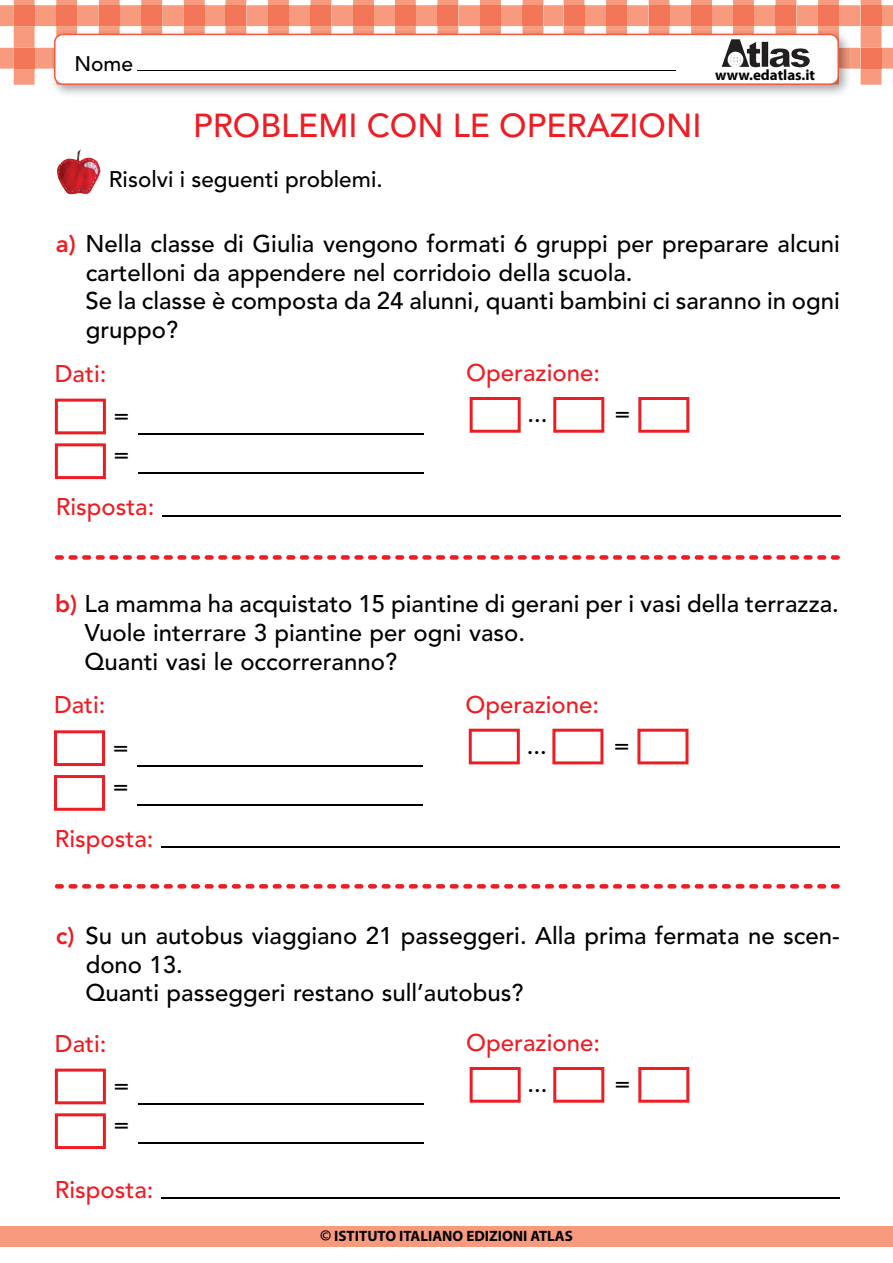
<style>
.page{position:relative;width:893px;height:1263px;background:#fff}
.page>*{position:absolute;margin:0;border:0;box-sizing:border-box;transform-origin:0 0}
.t1{font:500 33px "Avenir";color:#ed1d24}
.t2{font:500 24px/28.8px "Avenir";color:#000}
.t3{font:500 24px "Avenir";color:#ed1d24}
.t4{font:500 22.5px "Avenir";color:#000}
.t5{font:500 21px "Avenir";color:#000}
.t6{font:700 15px "Myriad Pro";color:#000}
.s1{font-weight:800;color:#ed1d24}
.s2{font-size:16.5px}
</style>
<div class="page">
<div style="left:0;top:1226px;width:893px;height:21px;background:#f79a7d"></div>
<svg style="left:0;top:0;width:893px;height:85px"></svg>
<img style="left:722px;top:39px;width:21px;height:28px">
<hr style="left:137px;top:70px;width:538px;height:1px;background:#000">
<img style="left:57px;top:149px;width:43px;height:46px">
<svg style="left:55px;top:555px;width:785px;height:5px"></svg>
<hr style="left:138px;top:1103px;width:286px;height:1px;background:#000">
<svg style="left:55px;top:884px;width:785px;height:4px"></svg>
<svg style="left:55px;top:1068px;width:51px;height:36px"></svg>
<svg style="left:55px;top:1113px;width:51px;height:36px"></svg>
<hr style="left:138px;top:1142px;width:286px;height:2px;background:#000">
<hr style="left:162px;top:1198px;width:678px;height:1px;background:#000">
<svg style="left:470px;top:1067px;width:51px;height:36px"></svg>
<svg style="left:638px;top:1067px;width:51px;height:36px"></svg>
<svg style="left:553px;top:1067px;width:51px;height:36px"></svg>
<hr style="left:138px;top:433px;width:286px;height:2px;background:#000">
<svg style="left:55px;top:399px;width:51px;height:35px"></svg>
<svg style="left:55px;top:443px;width:51px;height:36px"></svg>
<hr style="left:138px;top:472px;width:286px;height:2px;background:#000">
<svg style="left:470px;top:397px;width:51px;height:36px"></svg>
<svg style="left:638px;top:397px;width:51px;height:36px"></svg>
<svg style="left:553px;top:397px;width:51px;height:36px"></svg>
<hr style="left:163px;top:515px;width:678px;height:1px;background:#000">
<hr style="left:138px;top:765px;width:285px;height:1px;background:#000">
<svg style="left:54px;top:730px;width:51px;height:36px"></svg>
<svg style="left:54px;top:775px;width:51px;height:36px"></svg>
<hr style="left:138px;top:804px;width:285px;height:2px;background:#000">
<svg style="left:469px;top:729px;width:51px;height:35px"></svg>
<svg style="left:637px;top:729px;width:51px;height:35px"></svg>
<svg style="left:552px;top:729px;width:51px;height:35px"></svg>
<hr style="left:162px;top:847px;width:678px;height:1px;background:#000">
<p class="t5" style="left:74px;top:51px;width:60px">Nome</p>
<h1 class="t1" style="left:193px;top:107px;width:510px">PROBLEMI CON LE OPERAZIONI</h1>
<p class="t4" style="left:109px;top:166px;width:275px">Risolvi i seguenti problemi.</p>
<p class="t6" style="left:715px;top:65px;width:101px">www.edatlas.it</p>
<p class="t2" style="left:85px;top:230px;width:756px;text-indent:-30px"><span class="s1">a)</span> Nella classe di Giulia vengono formati 6 gruppi per preparare alcuni cartelloni da appendere nel corridoio della scuola.<br>Se la classe è composta da 24 alunni, quanti bambini ci saranno in ogni gruppo?</p>
<p class="t3" style="left:55px;top:359px;width:53px">Dati:</p>
<p class="t2" style="left:114px;top:402px;width:17px">=</p>
<p class="t2" style="left:114px;top:441px;width:17px">=</p>
<p class="t3" style="left:56px;top:493px;width:100px">Risposta:</p>
<p class="t3" style="left:466px;top:359px;width:135px">Operazione:</p>
<p class="t2" style="left:528px;top:400px;width:22px">...</p>
<p class="t2" style="left:615px;top:400px;width:17px">=</p>
<p class="t2" style="left:85px;top:590px;width:756px;text-indent:-30px"><span class="s1">b)</span> La mamma ha acquistato 15 piantine di gerani per i vasi della terrazza.<br>Vuole interrare 3 piantine per ogni vaso.<br>Quanti vasi le occorreranno?</p>
<p class="t3" style="left:54px;top:691px;width:53px">Dati:</p>
<p class="t2" style="left:113px;top:734px;width:17px">=</p>
<p class="t2" style="left:113px;top:773px;width:17px">=</p>
<p class="t3" style="left:55px;top:825px;width:100px">Risposta:</p>
<p class="t3" style="left:465px;top:691px;width:135px">Operazione:</p>
<p class="t2" style="left:527px;top:732px;width:22px">...</p>
<p class="t2" style="left:614px;top:732px;width:17px">=</p>
<p class="t2" style="left:85px;top:922px;width:756px;text-indent:-30px"><span class="s1">c)</span> Su un autobus viaggiano 21 passeggeri. Alla prima fermata ne scen&shy;dono 13.<br>Quanti passeggeri restano sull’autobus?</p>
<p class="t3" style="left:55px;top:1029px;width:53px">Dati:</p>
<p class="t3" style="left:466px;top:1029px;width:135px">Operazione:</p>
<p class="t2" style="left:528px;top:1070px;width:22px">...</p>
<p class="t2" style="left:615px;top:1070px;width:17px">=</p>
<p class="t2" style="left:114px;top:1072px;width:17px">=</p>
<p class="t2" style="left:114px;top:1111px;width:17px">=</p>
<p class="t3" style="left:55px;top:1176px;width:100px">Risposta:</p>
<p class="t6" style="left:320px;top:1226px;width:254px"><span class="s2">©</span> ISTITUTO ITALIANO EDIZIONI ATLAS</p>
</div>
